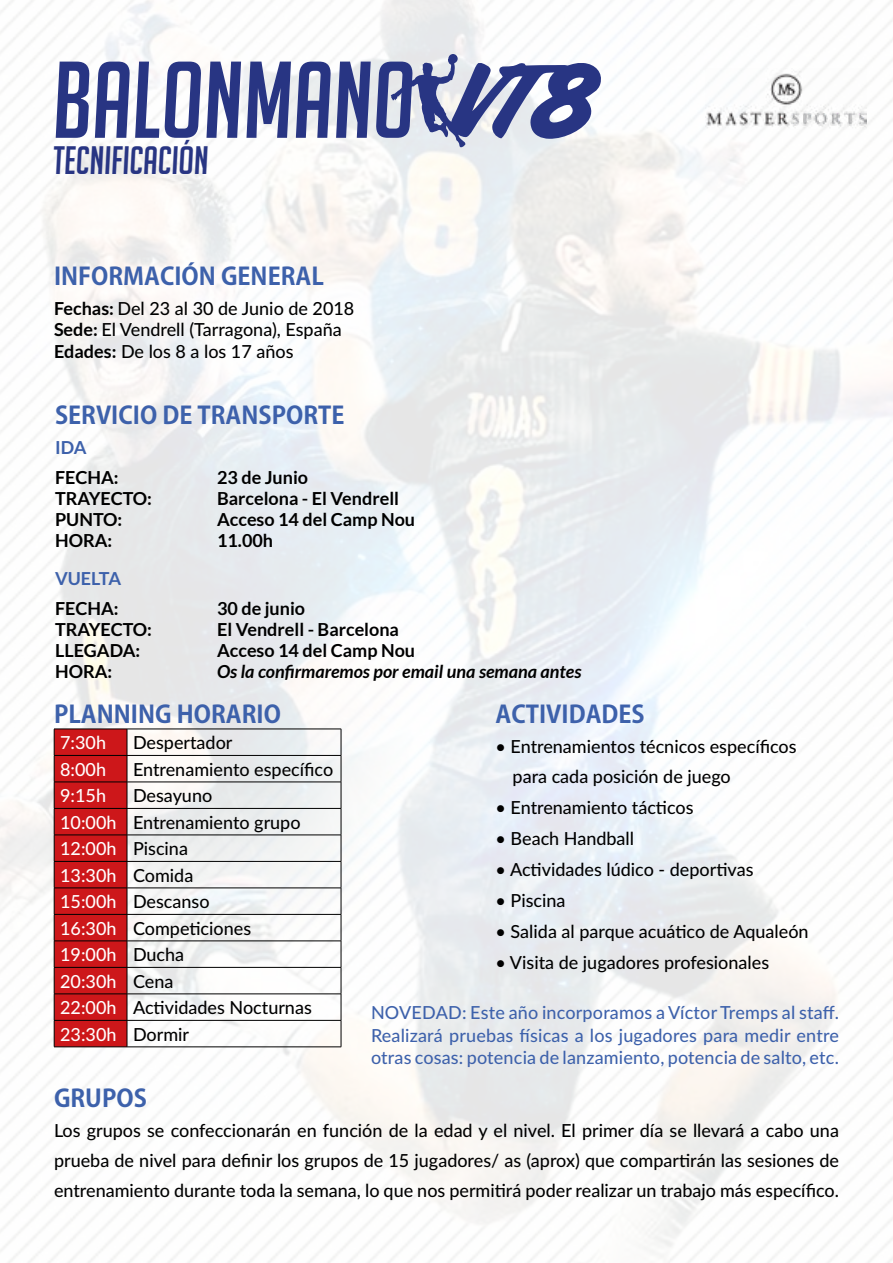
<style>
.page{position:relative;width:893px;height:1263px;background:#fff}
.page>*{position:absolute;margin:0;border:0;box-sizing:border-box;transform-origin:0 0}
.t1{font:italic 106.2px "Big Noodle Titling";color:#283583}
.t2{font:italic 38.7px "Big Noodle Titling";color:#283583}
.t3{font:700 24px "Koz Go Pro";color:#3d61ab}
.t4{font:500 18px/26.5px "Lato";color:#000}
.t5{font:700 18px "Lato";color:#000}
.t6{font:500 18px/22.5px "Lato";letter-spacing:.01em;color:#3d61ab;text-align:justify}
.t7{font:italic 700 18px "Lato";color:#000}
.t8{font:500 18px "Lato";color:#fff}
.t9{font:700 18px "Lato";color:#3d61ab}
.s1{font-weight:700}
.s2{color:#fff}
</style>
<div class="page">
<img style="left:0;top:0;width:893px;height:1263px">
<hr style="left:127px;top:1046px;width:214px;height:1px;background:#000">
<hr style="left:127px;top:729px;width:214px;height:1px;background:#000">
<hr style="left:127px;top:755px;width:214px;height:1px;background:#000">
<hr style="left:127px;top:782px;width:214px;height:1px;background:#000">
<hr style="left:127px;top:808px;width:214px;height:1px;background:#000">
<hr style="left:127px;top:835px;width:214px;height:1px;background:#000">
<hr style="left:127px;top:861px;width:214px;height:1px;background:#000">
<hr style="left:127px;top:888px;width:214px;height:1px;background:#000">
<hr style="left:127px;top:914px;width:214px;height:1px;background:#000">
<hr style="left:127px;top:941px;width:214px;height:1px;background:#000">
<hr style="left:127px;top:967px;width:214px;height:1px;background:#000">
<svg style="left:54px;top:729px;width:74px;height:318px;background:#c1171a"></svg>
<hr style="left:127px;top:993px;width:214px;height:1px;background:#000">
<svg style="left:341px;top:729px;width:1px;height:318px"></svg>
<hr style="left:54px;top:1020px;width:73px;height:1px;background:#000">
<hr style="left:127px;top:1020px;width:214px;height:1px;background:#000">
<img style="left:706px;top:68px;width:160px;height:61px">
<svg style="left:390px;top:54px;width:213px;height:94px"></svg>
<h1 class="t1" style="left:53px;top:43px;width:364px">BALONMANO</h1>
<h2 class="t2" style="left:53px;top:140px;width:157px">TECNIFICACIÓN</h2>
<h3 class="t3" style="left:54px;top:260px;width:271px">INFORMACIÓN GENERAL</h3>
<p class="t4" style="left:54px;top:296px;width:302px;line-height:21.6px"><span class="s1">Fechas:</span> Del 23 al 30 de Junio de 2018<br><span class="s1">Sede:</span> El Vendrell (Tarragona), España<br><span class="s1">Edades:</span> De los 8 a los 17 años</p>
<h3 class="t3" style="left:55px;top:400px;width:291px">SERVICIO DE TRANSPORTE</h3>
<p class="t9" style="left:55px;top:437px;width:33px">IDA</p>
<p class="t5" style="left:55px;top:467px;width:65px">FECHA:</p>
<p class="t5" style="left:217px;top:467px;width:93px">23 de Junio</p>
<p class="t5" style="left:55px;top:488px;width:98px">TRAYECTO:</p>
<p class="t5" style="left:217px;top:488px;width:184px">Barcelona - El Vendrell</p>
<p class="t5" style="left:55px;top:509px;width:69px">PUNTO:</p>
<p class="t5" style="left:217px;top:509px;width:200px">Acceso 14 del Camp Nou</p>
<p class="t5" style="left:55px;top:530px;width:59px">HORA:</p>
<p class="t5" style="left:217px;top:530px;width:58px">11.00h</p>
<p class="t9" style="left:55px;top:568px;width:68px">VUELTA</p>
<p class="t5" style="left:55px;top:598px;width:65px">FECHA:</p>
<p class="t5" style="left:217px;top:598px;width:90px">30 de junio</p>
<p class="t5" style="left:55px;top:619px;width:98px">TRAYECTO:</p>
<p class="t5" style="left:217px;top:619px;width:183px">El Vendrell - Barcelona</p>
<p class="t5" style="left:55px;top:640px;width:87px">LLEGADA:</p>
<p class="t5" style="left:217px;top:640px;width:200px">Acceso 14 del Camp Nou</p>
<p class="t5" style="left:55px;top:661px;width:59px">HORA:</p>
<p class="t7" style="left:217px;top:661px;width:366px">Os la confirmaremos por email una semana antes</p>
<h3 class="t3" style="left:54px;top:698px;width:228px">PLANNING HORARIO</h3>
<p class="t8" style="left:60px;top:730px;width:47px">7:30h</p>
<p class="t4" style="left:133px;top:729px;width:101px">Despertador</p>
<p class="t8" style="left:60px;top:756px;width:47px">8:00h</p>
<p class="t4" style="left:133px;top:755px;width:202px">Entrenamiento específico</p>
<p class="t8" style="left:60px;top:783px;width:47px">9:15h</p>
<h3 class="t3" style="left:496px;top:698px;width:151px">ACTIVIDADES</h3>
<p class="t4" style="left:513px;top:730px;width:285px;line-height:30px;text-indent:-17px">• Entrenamientos técnicos específicos para cada posición de juego</p>
<p class="t4" style="left:496px;top:793px;width:200px">• Entrenamiento tácticos</p>
<p class="t4" style="left:496px;top:824px;width:140px">• Beach Handball</p>
<p class="t4" style="left:496px;top:855px;width:259px">• Actividades lúdico - deportivas</p>
<p class="t4" style="left:496px;top:886px;width:72px">• Piscina</p>
<p class="t4" style="left:496px;top:917px;width:315px">• Salida al parque acuático de Aqualeón</p>
<p class="t4" style="left:496px;top:948px;width:275px">• Visita de jugadores profesionales</p>
<p class="t4" style="left:60px;top:782px;width:253px;text-indent:73px">Desayuno<br><span class="s2">10:00h</span> Entrenamiento grupo<br><span class="s2">12:00h</span> Piscina<br><span class="s2">13:30h</span> Comida<br><span class="s2">15:00h</span> Descanso<br><span class="s2">16:30h</span> Competiciones<br><span class="s2">19:00h</span> Ducha<br><span class="s2">20:30h</span> Cena<br><span class="s2">22:00h</span> Actividades Nocturnas<br><span class="s2">23:30h</span> Dormir</p>
<p class="t6" style="left:371px;top:1001px;width:469px">NOVEDAD: Este año incorporamos a Víctor Tremps al staff.<br>Realizará pruebas físicas a los jugadores para medir entre otras cosas: potencia de lanzamiento, potencia de salto, etc.</p>
<h3 class="t3" style="left:54px;top:1082px;width:94px">GRUPOS</h3>
<p class="t4" style="left:54px;top:1114px;width:786px;line-height:30px;text-align:justify">Los grupos se confeccionarán en función de la edad y el nivel. El primer día se llevará a cabo una prueba de nivel para definir los grupos de 15 jugadores/ as (aprox) que compartirán las sesiones de entrenamiento durante toda la semana, lo que nos permitirá poder realizar un trabajo más específico.</p>
</div>
